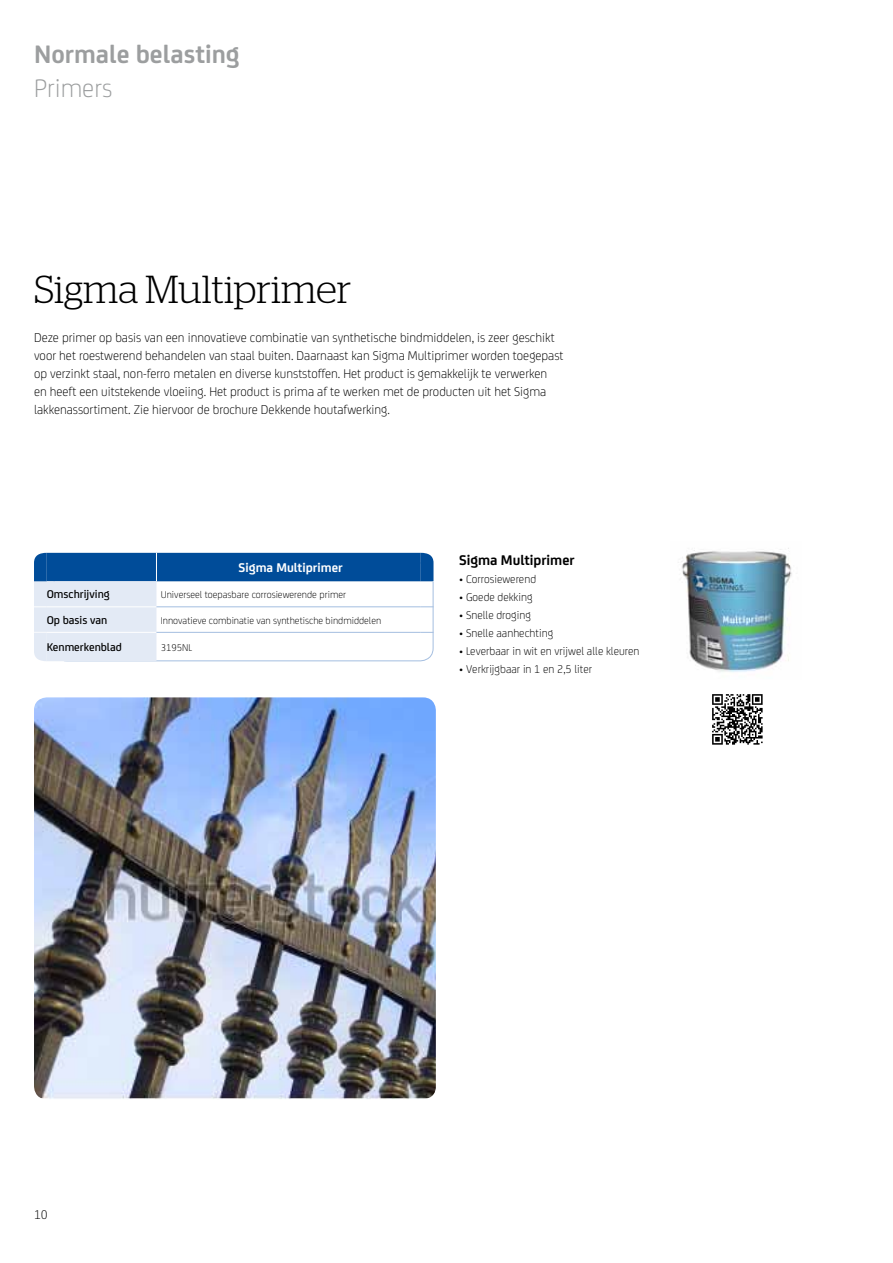
<style>
.page{position:relative;width:893px;height:1263px;background:#fff}
.page>*{position:absolute;margin:0;border:0;box-sizing:border-box;transform-origin:0 0}
.t1{font:300 39px "Stag";color:#000}
.t2{font:700 27px "FS Joey";color:#9c9e9f}
.t3{font:300 27px "FS Joey";color:#9c9e9f}
.t4{font:700 15px "FS Joey";color:#000}
.t5{font:300 13.5px/18px "FS Joey";color:#000}
.t6{font:700 13.5px "FS Joey";color:#fff}
.t7{font:300 12px "FS Joey";color:#000}
.t8{font:500 12px "FS Joey";color:#000}
.t9{font:300 10.5px "FS Joey";color:#000}
</style>
<div class="page">
<img style="left:678px;top:548px;width:114px;height:124px">
<svg style="left:712px;top:694px;width:51px;height:51px"></svg>
<svg style="left:34px;top:553px;width:399px;height:108px"></svg>
<img style="left:34px;top:697px;width:402px;height:402px">
<h2 class="t2" style="left:34px;top:34px;width:207px">Normale belasting</h2>
<h2 class="t3" style="left:34px;top:69px;width:80px">Primers</h2>
<h1 class="t1" style="left:34px;top:268px;width:319px">Sigma Multiprimer</h1>
<p class="t5" style="left:34px;top:327px;width:531px">Deze primer op basis van een innovatieve combinatie van synthetische bindmiddelen, is zeer geschikt voor het roestwerend behandelen van staal buiten. Daarnaast kan Sigma Multiprimer worden toegepast op verzinkt staal, non-ferro metalen en diverse kunststoffen. Het product is gemakkelijk te verwerken<br>en heeft een uitstekende vloeiing. Het product is prima af te werken met de producten uit het Sigma lakkenassortiment. Zie hiervoor de brochure Dekkende houtafwerking.</p>
<p class="t6" style="left:239px;top:557px;width:106px">Sigma Multiprimer</p>
<p class="t8" style="left:47px;top:586px;width:64px">Omschrijving</p>
<p class="t9" style="left:161px;top:587px;width:187px">Universeel toepasbare corrosiewerende primer</p>
<p class="t8" style="left:47px;top:611px;width:62px">Op basis van</p>
<p class="t9" style="left:161px;top:613px;width:222px">Innovatieve combinatie van synthetische bindmiddelen</p>
<p class="t8" style="left:47px;top:639px;width:77px">Kenmerkenblad</p>
<p class="t9" style="left:161px;top:640px;width:33px">3195NL</p>
<p class="t4" style="left:459px;top:548px;width:117px">Sigma Multiprimer</p>
<p class="t7" style="left:459px;top:570px;width:78px">• Corrosiewerend</p>
<p class="t7" style="left:459px;top:588px;width:75px">• Goede dekking</p>
<p class="t7" style="left:459px;top:606px;width:73px">• Snelle droging</p>
<p class="t7" style="left:459px;top:624px;width:95px">• Snelle aanhechting</p>
<p class="t7" style="left:459px;top:642px;width:182px">• Leverbaar in wit en vrijwel alle kleuren</p>
<p class="t7" style="left:459px;top:660px;width:134px">• Verkrijgbaar in 1 en 2,5 liter</p>
<p class="t5" style="left:34px;top:1205px;width:15px">10</p>
</div>
